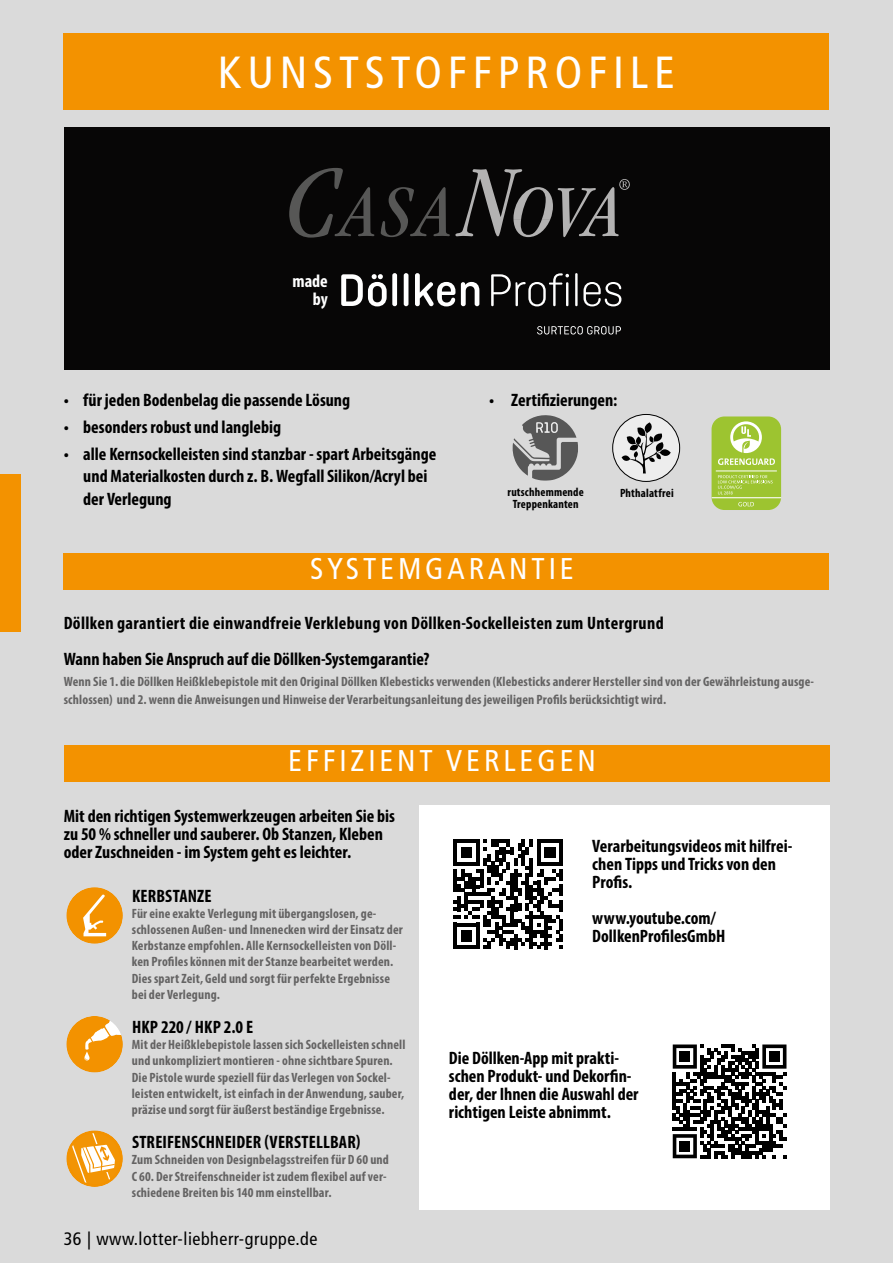
<style>
.page{position:relative;width:893px;height:1263px;background:#dadada}
.page>*{position:absolute;margin:0;border:0;box-sizing:border-box;transform-origin:0 0}
.t1{font:condensed 45px "Frutiger LT Pro";letter-spacing:.13em;color:#fff}
.t2{font:condensed 30px "Frutiger LT Pro";letter-spacing:.13em;color:#fff}
.t3{font:700 condensed 18px/18px "Myriad Pro";color:#000}
.t4{font:700 condensed 18px/36px "Myriad Pro";letter-spacing:.02em;color:#000}
.t5{font:condensed 18px "Frutiger LT Pro";letter-spacing:.03em;color:#000}
.t6{font:700 condensed 18px/18px "Myriad Pro";color:#fff;text-align:right}
.t7{font:700 condensed 13.5px/16.2px "Myriad Pro";letter-spacing:.01em;color:#646363}
.t8{font:700 condensed 12px "Myriad Pro";letter-spacing:.015em;color:#000}
</style>
<div class="page">
<div style="left:64px;top:33px;width:765px;height:76px;background:#f39200"></div>
<div style="left:64px;top:128px;width:765px;height:242px;background:#070606"></div>
<div style="left:419px;top:805px;width:410px;height:405px;background:#fff"></div>
<svg style="left:673px;top:1044px;width:113px;height:114px"></svg>
<div style="left:680px;top:1051px;width:10px;height:11px;background:#000"></div>
<div style="left:769px;top:1051px;width:11px;height:11px;background:#000"></div>
<div style="left:680px;top:1141px;width:10px;height:10px;background:#000"></div>
<div style="left:712px;top:416px;width:69px;height:94px;background:#9dc430;border-radius:13px"></div>
<hr style="left:712px;top:497px;width:69px;height:1px;background:#fff">
<svg style="left:738px;top:502px;width:16px;height:4px"></svg>
<svg style="left:718px;top:475px;width:55px;height:19px"></svg>
<hr style="left:716px;top:471px;width:61px;height:1px;background:#fff">
<svg style="left:718px;top:421px;width:57px;height:44px"></svg>
<div style="left:613px;top:414px;width:67px;height:67px;background:#ededed;border-radius:50%"></div>
<div style="left:612px;top:414px;width:68px;height:68px;border:1px solid #000;border-radius:50%"></div>
<svg style="left:660px;top:449px;width:11px;height:7px"></svg>
<svg style="left:622px;top:422px;width:43px;height:51px"></svg>
<svg style="left:512px;top:415px;width:66px;height:66px"></svg>
<div style="left:66px;top:887px;width:57px;height:57px;background:#f39200;border-radius:50%"></div>
<svg style="left:83px;top:894px;width:23px;height:42px"></svg>
<svg style="left:66px;top:1016px;width:57px;height:56px"></svg>
<svg style="left:66px;top:1130px;width:57px;height:57px"></svg>
<svg style="left:69px;top:1133px;width:51px;height:51px;background:#f2b558"></svg>
<svg style="left:341px;top:274px;width:46px;height:32px"></svg>
<div style="left:392px;top:273px;width:5px;height:33px;background:#fff;border-radius:2px"></div>
<hr style="left:404px;top:273px;width:4px;height:33px;background:#fff;border-radius:2px">
<svg style="left:415px;top:273px;width:40px;height:33px"></svg>
<svg style="left:461px;top:282px;width:18px;height:24px"></svg>
<svg style="left:491px;top:273px;width:78px;height:33px"></svg>
<hr style="left:575px;top:273px;width:3px;height:33px;background:#fff">
<svg style="left:583px;top:282px;width:38px;height:24px"></svg>
<svg style="left:537px;top:326px;width:84px;height:8px"></svg>
<svg style="left:289px;top:168px;width:85px;height:70px"></svg>
<svg style="left:381px;top:169px;width:249px;height:68px"></svg>
<svg style="left:453px;top:839px;width:110px;height:110px"></svg>
<div style="left:64px;top:553px;width:765px;height:36px;background:#f39200"></div>
<div style="left:64px;top:745px;width:766px;height:36px;background:#f39200"></div>
<div style="left:0;top:474px;width:21px;height:157px;background:#f39200"></div>
<h1 class="t1" style="left:218px;top:46px;width:458px">KUNSTSTOFFPROFILE</h1>
<h3 class="t6" style="left:292px;top:271px;width:37px">made by</h3>
<h3 class="t3" style="left:64px;top:391px;width:288px">• für jeden Bodenbelag die passende Lösung</h3>
<h3 class="t3" style="left:64px;top:418px;width:219px">• besonders robust und langlebig</h3>
<h3 class="t3" style="left:83px;top:442px;width:355px;line-height:22.5px;text-indent:-19px">• alle Kernsockelleisten sind stanzbar - spart Arbeitsgänge und Materialkosten durch z. B. Wegfall Silikon/Acryl bei der Verlegung</h3>
<h3 class="t3" style="left:489px;top:391px;width:130px">• Zertifizierungen:</h3>
<p class="t8" style="left:508px;top:485px;width:78px">rutschhemmende</p>
<p class="t8" style="left:620px;top:485px;width:55px">Phthalatfrei</p>
<p class="t8" style="left:513px;top:497px;width:67px">Treppenkanten</p>
<h2 class="t2" style="left:310px;top:551px;width:265px">SYSTEMGARANTIE</h2>
<h3 class="t4" style="left:64px;top:604px;width:601px">Döllken garantiert die einwandfreie Verklebung von Döllken-Sockelleisten zum Untergrund<br>Wann haben Sie Anspruch auf die Döllken-Systemgarantie?</h3>
<p class="t7" style="left:64px;top:672px;width:752px;line-height:18px">Wenn Sie 1. die Döllken Heißklebepistole mit den Original Döllken Klebesticks verwenden (Klebesticks anderer Hersteller sind von der Gewährleistung ausge&shy;schlossen) und 2. wenn die Anweisungen und Hinweise der Verarbeitungsanleitung des jeweiligen Profils berücksichtigt wird.</p>
<h2 class="t2" style="left:288px;top:743px;width:309px">EFFIZIENT VERLEGEN</h2>
<h3 class="t3" style="left:64px;top:807px;width:333px">Mit den richtigen Systemwerkzeugen arbeiten Sie bis zu 50 % schneller und sauberer. Ob Stanzen, Kleben oder Zuschneiden - im System geht es leichter.</h3>
<h3 class="t3" style="left:132px;top:886px;width:81px">KERBSTANZE</h3>
<p class="t7" style="left:132px;top:905px;width:272px">Für eine exakte Verlegung mit übergangslosen, ge&shy;schlossenen Außen- und Innenecken wird der Einsatz der Kerbstanze empfohlen. Alle Kernsockelleisten von Döll&shy;ken Profiles können mit der Stanze bearbeitet werden.<br>Dies spart Zeit, Geld und sorgt für perfekte Ergebnisse bei der Verlegung.</p>
<h3 class="t3" style="left:132px;top:1017px;width:123px">HKP 220 / HKP 2.0 E</h3>
<p class="t7" style="left:132px;top:1036px;width:275px">Mit der Heißklebepistole lassen sich Sockelleisten schnell und unkompliziert montieren - ohne sichtbare Spuren.<br>Die Pistole wurde speziell für das Verlegen von Sockel&shy;leisten entwickelt, ist einfach in der Anwendung, sauber, präzise und sorgt für äußerst beständige Ergebnisse.</p>
<h3 class="t3" style="left:132px;top:1133px;width:230px">STREIFENSCHNEIDER (VERSTELLBAR)</h3>
<p class="t7" style="left:132px;top:1151px;width:259px">Zum Schneiden von Designbelagsstreifen für D 60 und<br>C 60. Der Streifenschneider ist zudem flexibel auf ver&shy;schiedene Breiten bis 140 mm einstellbar.</p>
<h3 class="t5" style="left:64px;top:1228px;width:255px">36 | www.lotter-liebherr-gruppe.de</h3>
<h3 class="t3" style="left:592px;top:837px;width:202px">Verarbeitungsvideos mit hilfrei&shy;chen Tipps und Tricks von den<br>Profis.</h3>
<h3 class="t3" style="left:592px;top:909px;width:135px">www.youtube.com/<br>DollkenProfilesGmbH</h3>
<h3 class="t3" style="left:449px;top:1048px;width:191px">Die Döllken-App mit prakti&shy;schen Produkt- und Dekorfin&shy;der, der Ihnen die Auswahl der richtigen Leiste abnimmt.</h3>
</div>
